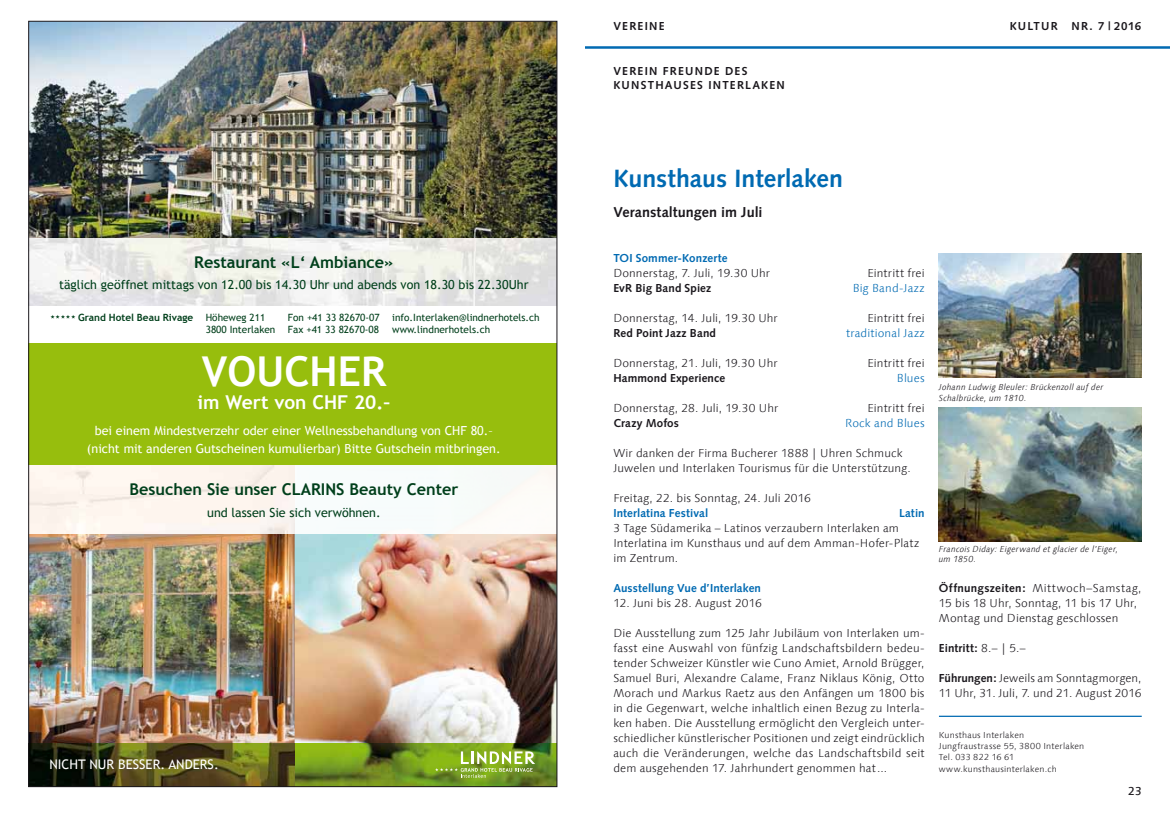
<style>
.page{position:relative;width:1170px;height:815px;background:#fff}
.page>*{position:absolute;margin:0;border:0;box-sizing:border-box;transform-origin:0 0}
.t1{font:700 41.12px "Trebuchet MS";color:#fff}
.t2{font:700 25px "Syntax";color:#006ab2}
.t3{font:700 19.12px "Trebuchet MS";color:#fff}
.t4{font:700 16.25px "Trebuchet MS";color:#003f1b}
.t5{font:700 14.38px "Syntax";color:#1a171c}
.t6{font:13.25px "Trebuchet MS";color:#fff}
.t7{font:12.5px/17.5px "Trebuchet MS";color:#fff;text-align:center}
.t8{font:12.5px "Trebuchet MS";color:#003f1b}
.t9{font:300 11.5px/15px "Linotype Syntax Com";letter-spacing:.01em;color:#1a171c}
.t10{font:700 11.5px "Syntax";letter-spacing:.02em;color:#1a171c}
.t11{font:700 11.5px "Syntax";letter-spacing:.01em;color:#006ab2}
.t12{font:300 11.5px "Linotype Syntax Com";letter-spacing:.015em;color:#006ab2}
.t13{font:700 11.5px/13.8px "Syntax";letter-spacing:.105em;color:#1a171c}
.t14{font:700 11.5px "Syntax";letter-spacing:.095em;color:#1a171c}
.t15{font:700 11.5px "Syntax";letter-spacing:.11em;color:#1a171c}
.t16{font:500 11.5px "Linotype Syntax Com";color:#1a171c}
.t17{font:10px/12px "Trebuchet MS";color:#003f1b}
.t18{font:700 10px "Trebuchet MS";color:#003f1b}
.t19{font:italic 300 8.75px/10.6px "Linotype Syntax Com";letter-spacing:.01em;color:#1a171c}
.t20{font:300 8.75px/11.2px "Linotype Syntax Com";letter-spacing:.02em;color:#1a171c}
.s1{font-family:"Syntax";font-weight:700}
.s2{font-family:"Linotype Syntax Com";font-weight:300}
</style>
<div class="page">
<hr style="left:585px;top:46px;width:584px;height:3px;background:#006ab2">
<img style="left:30px;top:466px;width:525px;height:319px">
<div style="left:29px;top:340px;width:528px;height:126px;background:#97be0d"></div>
<img style="left:30px;top:23px;width:525px;height:215px">
<img style="left:30px;top:743px;width:264px;height:42px">
<svg style="left:435px;top:751px;width:100px;height:27px;background:#96b64c"></svg>
<img style="left:30px;top:238px;width:525px;height:68px">
<div style="left:30px;top:466px;width:264px;height:68px;background:#fef5ee"></div>
<div style="left:29px;top:306px;width:528px;height:37px;background:#fff"></div>
<hr style="left:938px;top:716px;width:203px;height:1px;background:#006ab2">
<img style="left:938px;top:253px;width:203px;height:124px">
<img style="left:938px;top:407px;width:203px;height:135px">
<h3 class="t4" style="left:194px;top:252px;width:201px">Restaurant «L‘ Ambiance»</h3>
<p class="t8" style="left:59px;top:277px;width:471px">täglich geöffnet mittags von 12.00 bis 14.30 Uhr und abends von 18.30 bis 22.30Uhr</p>
<p class="t18" style="left:78px;top:312px;width:117px">Grand Hotel Beau Rivage</p>
<p class="t17" style="left:288px;top:312px;width:93px">Fon +41 33 82670-07<br>Fax +41 33 82670-08</p>
<p class="t17" style="left:392px;top:312px;width:149px">info.Interlaken@lindnerhotels.ch www.lindnerhotels.ch</p>
<p class="t17" style="left:206px;top:312px;width:71px">Höheweg 211<br>3800 Interlaken</p>
<h1 class="t1" style="left:202px;top:348px;width:186px">VOUCHER</h1>
<p class="t7" style="left:87px;top:422px;width:415px">bei einem Mindestverzehr oder einer Wellnessbehandlung von CHF 80.– (nicht mit anderen Gutscheinen kumulierbar) Bitte Gutschein mitbringen.</p>
<h3 class="t3" style="left:197px;top:391px;width:194px">im Wert von CHF 20.–</h3>
<h3 class="t4" style="left:129px;top:480px;width:330px">Besuchen Sie unser CLARINS Beauty Center</h3>
<p class="t8" style="left:207px;top:505px;width:175px">und lassen Sie sich verwöhnen.</p>
<p class="t6" style="left:49px;top:757px;width:171px">NICHT NUR BESSER. ANDERS.</p>
<p class="t15" style="left:613px;top:21px;width:53px">VEREINE</p>
<p class="t14" style="left:1009px;top:21px;width:133px">KULTUR NR. 7 | 2016</p>
<p class="t13" style="left:613px;top:66px;width:173px">VEREIN FREUNDE DES<br>KUNSTHAUSES INTERLAKEN</p>
<h2 class="t2" style="left:613px;top:168px;width:231px">Kunsthaus Interlaken</h2>
<p class="t5" style="left:613px;top:206px;width:151px">Veranstaltungen im Juli</p>
<p class="t11" style="left:613px;top:253px;width:116px">TOI Sommer-Konzerte</p>
<p class="t9" style="left:613px;top:266px;width:158px">Donnerstag, 7. Juli, 19.30 Uhr</p>
<p class="t9" style="left:867px;top:266px;width:59px">Eintritt frei</p>
<p class="t10" style="left:613px;top:283px;width:99px">EvR Big Band Spiez</p>
<p class="t12" style="left:852px;top:283px;width:73px">Big Band-Jazz</p>
<p class="t9" style="left:613px;top:311px;width:166px">Donnerstag, 14. Juli, 19.30 Uhr</p>
<p class="t9" style="left:867px;top:311px;width:59px">Eintritt frei</p>
<p class="t10" style="left:613px;top:328px;width:104px">Red Point Jazz Band</p>
<p class="t12" style="left:846px;top:328px;width:80px">traditional Jazz</p>
<p class="t9" style="left:613px;top:356px;width:166px">Donnerstag, 21. Juli, 19.30 Uhr</p>
<p class="t9" style="left:867px;top:356px;width:59px">Eintritt frei</p>
<p class="t10" style="left:613px;top:373px;width:113px">Hammond Experience</p>
<p class="t12" style="left:896px;top:373px;width:29px">Blues</p>
<p class="t9" style="left:613px;top:401px;width:166px">Donnerstag, 28. Juli, 19.30 Uhr</p>
<p class="t9" style="left:867px;top:401px;width:59px">Eintritt frei</p>
<p class="t10" style="left:613px;top:418px;width:67px">Crazy Mofos</p>
<p class="t12" style="left:845px;top:418px;width:81px">Rock and Blues</p>
<p class="t9" style="left:613px;top:446px;width:299px">Wir danken der Firma Bucherer 1888 | Uhren Schmuck<br>Juwelen und Interlaken Tourismus für die Unterstützung.</p>
<p class="t9" style="left:613px;top:491px;width:199px">Freitag, 22. bis Sonntag, 24. Juli 2016</p>
<p class="t11" style="left:613px;top:508px;width:96px">Interlatina Festival</p>
<p class="t11" style="left:899px;top:508px;width:27px">Latin</p>
<p class="t9" style="left:613px;top:521px;width:307px">3 Tage Südamerika – Latinos verzaubern Interlaken am<br>Interlatina im Kunsthaus und auf dem Amman-Hofer-Platz im Zentrum.</p>
<p class="t11" style="left:613px;top:583px;width:149px">Ausstellung Vue d’Interlaken</p>
<p class="t9" style="left:613px;top:596px;width:150px">12. Juni bis 28. August 2016</p>
<p class="t9" style="left:613px;top:626px;width:313px;text-align:justify">Die Ausstellung zum 125 Jahr Jubiläum von Interlaken um&shy;fasst eine Auswahl von fünfzig Landschaftsbildern bedeu&shy;tender Schweizer Künstler wie Cuno Amiet, Arnold Brügger, Samuel Buri, Alexandre Calame, Franz Niklaus König, Otto Morach und Markus Raetz aus den Anfängen um 1800 bis in die Gegenwart, welche inhaltlich einen Bezug zu Interla&shy;ken haben. Die Ausstellung ermöglicht den Vergleich unter&shy;schiedlicher künstlerischer Positionen und zeigt eindrücklich auch die Veränderungen, welche das Landschaftsbild seit dem ausgehenden 17. Jahrhundert genommen hat ...</p>
<p class="t19" style="left:938px;top:383px;width:166px">Johann Ludwig Bleuler: Brückenzoll auf der<br>Schalbrücke, um 1810.</p>
<p class="t19" style="left:938px;top:544px;width:181px">Francois Diday: Eigerwand et glacier de l’Eiger, um 1850.</p>
<p class="t9" style="left:938px;top:581px;width:204px"><span class="s1">Öffnungszeiten:</span> Mittwoch–Samstag,<br>15 bis 18 Uhr, Sonntag, 11 bis 17 Uhr,<br>Montag und Dienstag geschlossen</p>
<p class="t10" style="left:938px;top:643px;width:88px">Eintritt: <span class="s2">8.– | 5.–</span></p>
<p class="t9" style="left:938px;top:671px;width:204px"><span class="s1">Führungen:</span> Jeweils am Sonntagmorgen,<br>11 Uhr, 31. Juli, 7. und 21. August 2016</p>
<p class="t20" style="left:938px;top:730px;width:147px">Kunsthaus Interlaken<br>Jungfraustrasse 55, 3800 Interlaken<br>Tel. 033 822 16 61 www.kunsthausinterlaken.ch</p>
<p class="t16" style="left:1127px;top:787px;width:15px">23</p>
</div>
